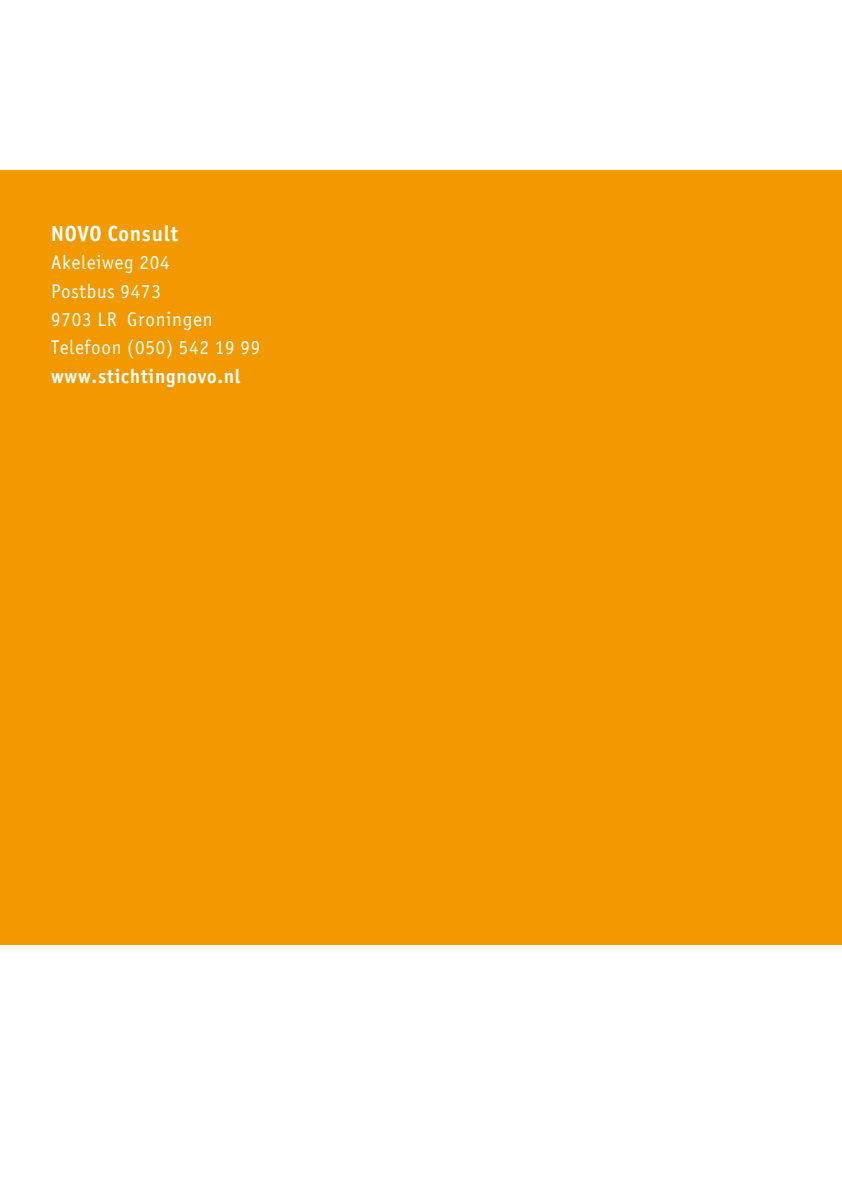
<style>
.page{position:relative;width:842px;height:1191px;background:#fff}
.page>*{position:absolute;margin:0;border:0;box-sizing:border-box;transform-origin:0 0}
.t1{font:700 22px "Office San";letter-spacing:.04em;color:#fff;scale:.96 1}
.t2{font:20px/28.4px "Office Sans Nor";letter-spacing:.04em;color:#fff;scale:.96 1}
.t3{font:700 20px "Office San";letter-spacing:.04em;color:#fff;scale:.96 1}
</style>
<div class="page">
<div style="left:0;top:170px;width:842px;height:774px;background:#f39900"></div>
<p class="t1" style="left:51px;top:220px;width:134px">NOVO Consult</p>
<p class="t2" style="left:51px;top:248px;width:220px">Akeleiweg 204<br>Postbus 9473<br>9703 LR Groningen<br>Telefoon (050) 542 19 99</p>
<p class="t3" style="left:51px;top:364px;width:198px">www.stichtingnovo.nl</p>
</div>
